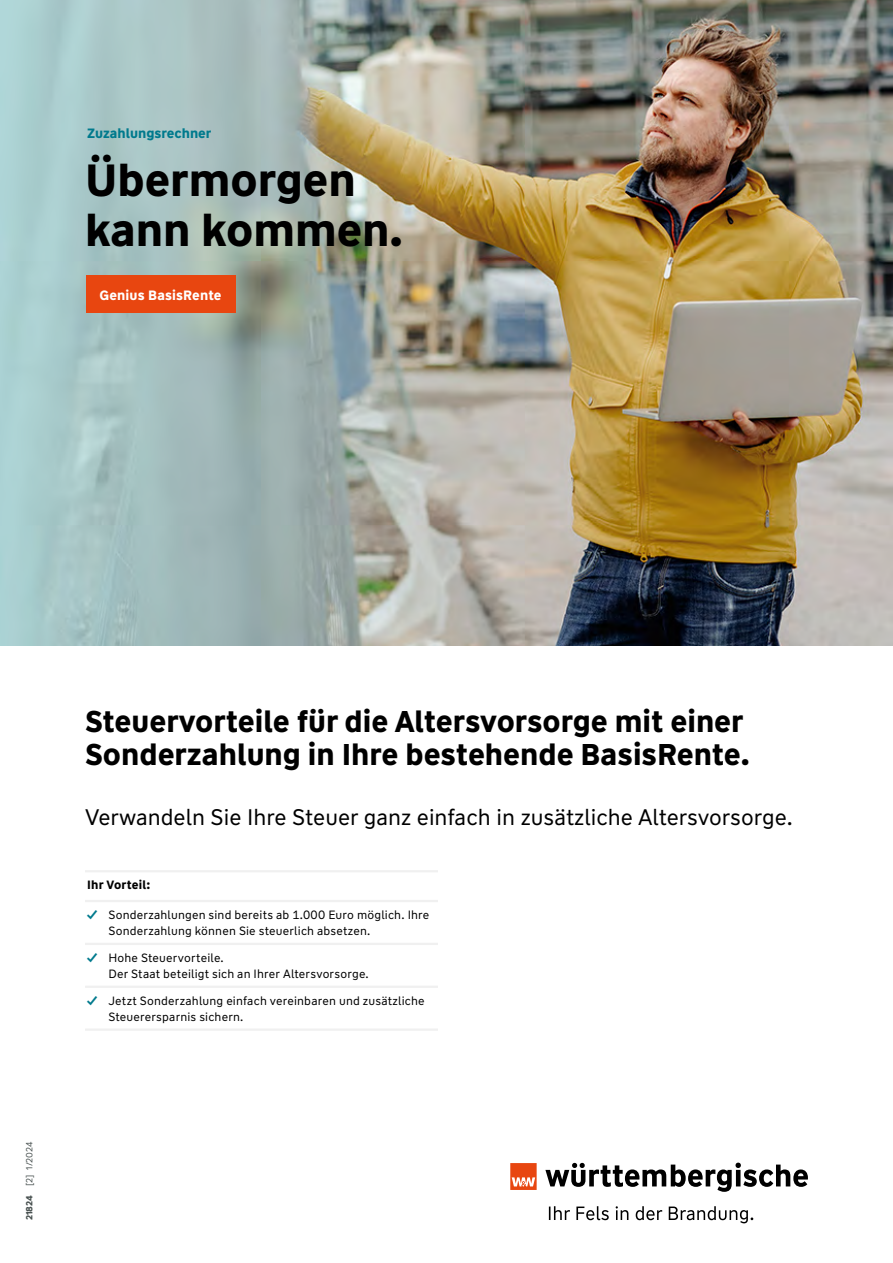
<style>
.page{position:relative;width:893px;height:1263px;background:#fff}
.page>*{position:absolute;margin:0;border:0;box-sizing:border-box;transform-origin:0 0}
._01_1_Headline_Titel{font:700 45px/49.5px "WW Type";color:#000}
._01_2_Headline_Innen{font:700 30px/33px "WW Type";color:#000}
._01_5_Kapitelübersch{font:22.5px "WW Type";color:#000}
._01_0_Overline{font:700 13.5px "WW Type";color:#007a8d}
._04_1_Schrift_im_Kas{font:700 13.5px "WW Type";letter-spacing:.01em;color:#fff}
.t1{font:12px/16.5px "WW Type";letter-spacing:.015em;color:#000}
._03_1_Tabelle_Headli{font:700 12px "WW Type";letter-spacing:.02em;color:#000}
._05_4_Druckstücknumm{font:9px "WW Type";color:#485150}
.s1{font-weight:700}
.s2{font-weight:700;color:#007a8d}
</style>
<div class="page">
<img style="left:0;top:0;width:893px;height:645px">
<hr style="left:85px;top:870px;width:353px;height:2px;background:#f0f0f0">
<hr style="left:85px;top:900px;width:353px;height:2px;background:#f0f0f0">
<hr style="left:85px;top:943px;width:353px;height:2px;background:#f0f0f0">
<hr style="left:85px;top:986px;width:353px;height:2px;background:#f0f0f0">
<hr style="left:85px;top:1028px;width:353px;height:3px;background:#f0f0f0">
<div style="left:86px;top:276px;width:150px;height:37px;background:#e84610"></div>
<svg style="left:549px;top:1206px;width:204px;height:17px"></svg>
<svg style="left:545px;top:1162px;width:263px;height:30px"></svg>
<svg style="left:510px;top:1163px;width:27px;height:27px"></svg>
<p class="_01_0_Overline" style="left:87px;top:124px;width:126px">Zuzahlungsrechner</p>
<p class="_01_1_Headline_Titel" style="left:85px;top:156px;width:320px">Übermorgen kann kommen.</p>
<p class="_04_1_Schrift_im_Kas" style="left:100px;top:286px;width:123px">Genius BasisRente</p>
<p class="_05_4_Druckstücknumm" style="left:24px;top:1220px;width:81px;rotate:-90deg"><span class="s1">21824</span> [2] 1/2024</p>
<p class="_01_2_Headline_Innen" style="left:85px;top:705px;width:666px">Steuervorteile für die Altersvorsorge mit einer<br>Sonderzahlung in Ihre bestehende BasisRente.</p>
<p class="_01_5_Kapitelübersch" style="left:85px;top:803px;width:709px">Verwandeln Sie Ihre Steuer ganz einfach in zusätzliche Altersvorsorge.</p>
<p class="_03_1_Tabelle_Headli" style="left:87px;top:877px;width:65px">Ihr Vorteil:</p>
<p class="t1" style="left:108px;top:906px;width:322px;text-indent:-21px"><span class="s2">✓</span> Sonderzahlungen sind bereits ab 1.000 Euro möglich. Ihre<br>Sonderzahlung können Sie steuerlich absetzen.</p>
<p class="t1" style="left:108px;top:949px;width:262px;text-indent:-21px"><span class="s2">✓</span> Hohe Steuervorteile.<br>Der Staat beteiligt sich an Ihrer Altersvorsorge.</p>
<p class="t1" style="left:108px;top:992px;width:318px;text-indent:-21px"><span class="s2">✓</span> Jetzt Sonderzahlung einfach vereinbaren und zusätzliche<br>Steuerersparnis sichern.</p>
</div>
